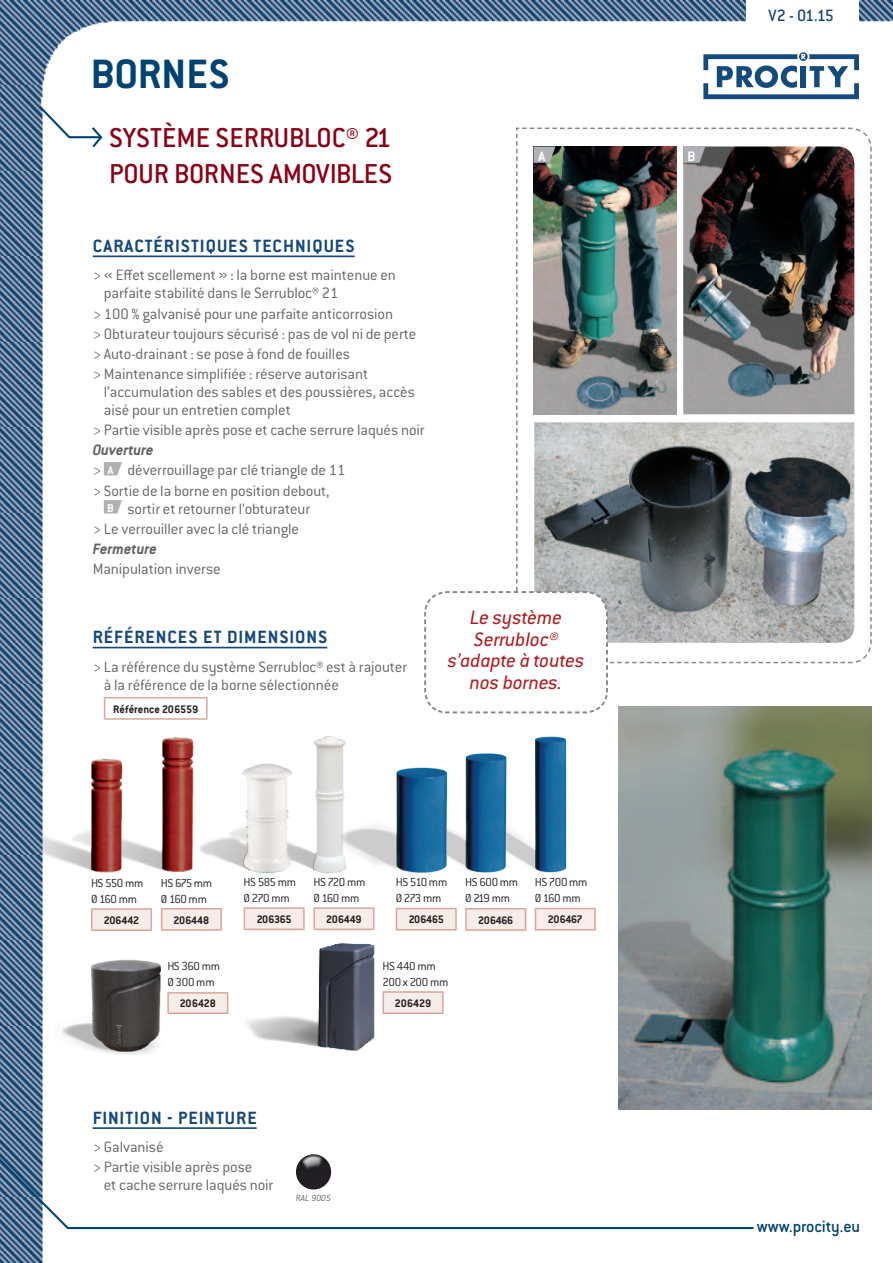
<style>
.page{position:relative;width:893px;height:1263px;background:#fff}
.page>*{position:absolute;margin:0;border:0;box-sizing:border-box;transform-origin:0 0}
.t1{font:700 45px "Conduit ITC Pro";color:#004372}
.t2{font:500 30px/36px "Conduit ITC Pro";color:#8a0116}
.t3{font:italic 21.45px/21.5px "Conduit ITC Pro";color:#af1e22;text-align:center}
.t4{font:700 19.5px "Conduit ITC Pro";letter-spacing:.05em;color:#16497a}
.t5{font:500 18px "Conduit ITC Pro";letter-spacing:-.01em;color:#004372}
.t6{font:500 18px "Conduit ITC Pro";color:#16497a}
.t7{font:300 16.5px/20.1px "Conduit ITC Pro";letter-spacing:-.005em;color:#636366}
.t8{font:italic 700 16.5px "Conduit ITC Pro";letter-spacing:-.005em;color:#636366}
.t9{font:700 15px "Conduit ITC Pro";color:#fff}
.t10{font:300 12.75px/16px "Conduit ITC Pro";letter-spacing:-.04em;color:#231f20}
.t11{font:300 12.75px/16px "Conduit ITC Pro";letter-spacing:-.02em;color:#231f20}
.t12{font:300 12.75px/16px "Conduit ITC Pro";letter-spacing:-.075em;color:#231f20}
.t13{font:700 12px "Conduit ITC Pro";letter-spacing:-.02em;color:#231f20}
.t14{font:italic 300 9.75px "Conduit ITC Pro";color:#636366}
.s1{font-weight:700;font-style:italic}
.s2{font-weight:700;font-size:12.45px;color:#fff}
</style>
<div class="page">
<img style="left:0;top:0;width:893px;height:1263px">
<hr style="left:67px;top:1227px;width:686px;height:2px;background:#004372">
<svg style="left:0;top:1156px;width:71px;height:75px"></svg>
<svg style="left:703px;top:52px;width:156px;height:47px"></svg>
<hr style="left:69px;top:136px;width:32px;height:2px;background:#004372">
<svg style="left:37px;top:103px;width:36px;height:38px"></svg>
<svg style="left:90px;top:125px;width:14px;height:25px"></svg>
<img style="left:296px;top:1154px;width:35px;height:35px;border-radius:18px">
<hr style="left:93px;top:1127px;width:164px;height:2px;background:#16497a">
<hr style="left:93px;top:255px;width:262px;height:2px;background:#16497a">
<svg style="left:104px;top:462px;width:18px;height:13px"></svg>
<svg style="left:104px;top:500px;width:18px;height:13px"></svg>
<hr style="left:93px;top:647px;width:234px;height:1px;background:#16497a">
<hr style="left:104px;top:697px;width:104px;height:1px;background:#d8a69b">
<svg style="left:104px;top:698px;width:1px;height:20px"></svg>
<hr style="left:206px;top:698px;width:2px;height:20px;background:#d8a69b">
<hr style="left:104px;top:718px;width:104px;height:2px;background:#d8a69b">
<img style="left:219px;top:733px;width:120px;height:141px">
<div style="left:92px;top:909px;width:59px;height:21px;background:#f6ece8"></div>
<hr style="left:91px;top:908px;width:61px;height:2px;background:#d8a69b">
<svg style="left:91px;top:910px;width:1px;height:19px"></svg>
<svg style="left:151px;top:910px;width:1px;height:19px"></svg>
<hr style="left:91px;top:929px;width:61px;height:2px;background:#d8a69b">
<div style="left:162px;top:909px;width:59px;height:21px;background:#f6ece8"></div>
<hr style="left:161px;top:908px;width:61px;height:1px;background:#d8a69b">
<svg style="left:161px;top:909px;width:1px;height:20px"></svg>
<hr style="left:220px;top:909px;width:2px;height:20px;background:#d8a69b">
<hr style="left:161px;top:929px;width:61px;height:2px;background:#d8a69b">
<div style="left:244px;top:908px;width:60px;height:21px;background:#f6ece8"></div>
<hr style="left:244px;top:907px;width:61px;height:2px;background:#d8a69b">
<svg style="left:244px;top:909px;width:1px;height:20px"></svg>
<hr style="left:303px;top:909px;width:2px;height:20px;background:#d8a69b">
<hr style="left:244px;top:929px;width:61px;height:1px;background:#d8a69b">
<div style="left:314px;top:908px;width:60px;height:21px;background:#f6ece8"></div>
<hr style="left:313px;top:907px;width:61px;height:2px;background:#d8a69b">
<hr style="left:313px;top:909px;width:2px;height:20px;background:#d8a69b">
<svg style="left:373px;top:909px;width:1px;height:20px"></svg>
<hr style="left:313px;top:929px;width:61px;height:1px;background:#d8a69b">
<img style="left:196px;top:762px;width:98px;height:115px">
<img style="left:68px;top:734px;width:130px;height:140px">
<img style="left:43px;top:755px;width:85px;height:119px">
<img style="left:485px;top:734px;width:84px;height:142px">
<div style="left:396px;top:908px;width:60px;height:22px;background:#f6ece8"></div>
<hr style="left:396px;top:908px;width:61px;height:1px;background:#d8a69b">
<svg style="left:396px;top:909px;width:1px;height:20px"></svg>
<hr style="left:455px;top:909px;width:2px;height:20px;background:#d8a69b">
<hr style="left:396px;top:929px;width:61px;height:1px;background:#d8a69b">
<div style="left:466px;top:909px;width:59px;height:21px;background:#f6ece8"></div>
<hr style="left:465px;top:908px;width:61px;height:1px;background:#d8a69b">
<hr style="left:465px;top:909px;width:2px;height:20px;background:#d8a69b">
<svg style="left:525px;top:909px;width:1px;height:20px"></svg>
<hr style="left:465px;top:929px;width:61px;height:2px;background:#d8a69b">
<div style="left:535px;top:908px;width:60px;height:22px;background:#f8edea"></div>
<hr style="left:535px;top:908px;width:61px;height:1px;background:#d8a69b">
<svg style="left:535px;top:909px;width:1px;height:20px"></svg>
<hr style="left:594px;top:909px;width:2px;height:20px;background:#d8a69b">
<hr style="left:535px;top:929px;width:61px;height:1px;background:#d8a69b">
<img style="left:406px;top:748px;width:104px;height:127px">
<img style="left:339px;top:731px;width:115px;height:143px">
<img style="left:234px;top:933px;width:147px;height:126px">
<img style="left:54px;top:955px;width:113px;height:100px">
<div style="left:168px;top:993px;width:60px;height:20px;background:#f6ece8"></div>
<hr style="left:167px;top:992px;width:61px;height:1px;background:#d8a69b">
<svg style="left:167px;top:993px;width:2px;height:19px"></svg>
<svg style="left:227px;top:993px;width:1px;height:19px"></svg>
<hr style="left:167px;top:1012px;width:61px;height:2px;background:#d8a69b">
<div style="left:383px;top:992px;width:60px;height:21px;background:#f6ece8"></div>
<hr style="left:383px;top:991px;width:61px;height:2px;background:#d8a69b">
<svg style="left:383px;top:993px;width:1px;height:19px"></svg>
<svg style="left:442px;top:993px;width:2px;height:19px"></svg>
<hr style="left:383px;top:1012px;width:61px;height:2px;background:#d8a69b">
<svg style="left:515px;top:127px;width:357px;height:537px"></svg>
<img style="left:846px;top:422px;width:8px;height:221px">
<img style="left:846px;top:146px;width:8px;height:268px">
<img style="left:619px;top:707px;width:253px;height:403px">
<img style="left:423px;top:128px;width:423px;height:586px">
<div style="left:746px;top:0;width:113px;height:29px;background:#fff"></div>
<h1 class="t1" style="left:91px;top:47px;width:141px">BORNES</h1>
<h2 class="t2" style="left:109px;top:119px;width:284px">SYSTÈME SERRUBLOC® 21<br>POUR BOR NES AMOVIBLES</h2>
<p class="t4" style="left:93px;top:234px;width:264px">CARACTÉRISTIQUES TECHNIQUES</p>
<p class="t7" style="left:104px;top:266px;width:294px;line-height:18px;text-indent:-11px">&gt; « Effet scellement » : la borne est maintenue en parfaite stabilité dans le Serrubloc® 21</p>
<p class="t7" style="left:93px;top:304px;width:325px">&gt; 100 % galvanisé pour une parfaite anticorrosion<br>&gt; Obturateur toujours sécurisé : pas de vol ni de perte &gt; Auto-drainant : se pose à fond de fouilles<br>&gt; Maintenance simplifiée : réserve autorisant</p>
<p class="t7" style="left:104px;top:383px;width:313px;line-height:18px">l’accumulation des sables et des poussières, accès aisé pour un entretien complet</p>
<p class="t7" style="left:93px;top:420px;width:334px">&gt; Partie visible après pose et cache serrure laqués noir</p>
<p class="t7" style="left:93px;top:440px;width:254px"><span class="s1">Ouverture<br></span>&gt; <span class="s2">A</span> déverrouillage par clé triangle de 11 &gt; Sortie de la borne en position debout,</p>
<p class="t7" style="left:93px;top:498px;width:219px;text-indent:14px"><span class="s2">B</span> sortir et retourner l’obturateur &gt; Le verrouiller avec la clé triangle</p>
<p class="t8" style="left:93px;top:539px;width:66px">Fermeture</p>
<p class="t7" style="left:93px;top:559px;width:130px">Manipulation inverse</p>
<p class="t4" style="left:93px;top:626px;width:236px">RÉFÉRENCES ET DIMENSIONS</p>
<p class="t7" style="left:104px;top:658px;width:305px;line-height:18px;text-indent:-11px">&gt; La référence du système Serrubloc® est à rajouter à la référence de la borne sélectionnée</p>
<p class="t13" style="left:113px;top:702px;width:86px">RÉFÉRENCE 206559</p>
<p class="t9" style="left:538px;top:147px;width:8px">A</p>
<p class="t9" style="left:687px;top:147px;width:10px">B</p>
<h3 class="t3" style="left:448px;top:607px;width:138px">Le système<br>Serrubloc® s’adapte à toutes nos bornes.</h3>
<p class="t6" style="left:769px;top:5px;width:67px">V2 - 01.15</p>
<p class="t10" style="left:91px;top:875px;width:54px">HS 550 mm<br>Ø 160 mm</p>
<p class="t13" style="left:104px;top:913px;width:37px">206442</p>
<p class="t10" style="left:161px;top:875px;width:53px">HS 675 mm<br>Ø 160 mm</p>
<p class="t13" style="left:174px;top:913px;width:37px">206448</p>
<p class="t11" style="left:167px;top:958px;width:54px">HS 360 mm<br>Ø 300 mm</p>
<p class="t13" style="left:180px;top:996px;width:38px">206428</p>
<p class="t10" style="left:244px;top:874px;width:54px">HS 585 mm<br>Ø 270 mm</p>
<p class="t13" style="left:257px;top:912px;width:36px">206365</p>
<p class="t10" style="left:313px;top:874px;width:53px">HS 720 mm<br>Ø 160 mm</p>
<p class="t13" style="left:326px;top:912px;width:37px">206449</p>
<p class="t12" style="left:396px;top:874px;width:53px">HS 510 mm<br>Ø 273 mm</p>
<p class="t13" style="left:409px;top:913px;width:37px">206465</p>
<p class="t11" style="left:383px;top:958px;width:67px">HS 440 mm<br>200 x 200 mm</p>
<p class="t13" style="left:395px;top:996px;width:38px">206429</p>
<p class="t10" style="left:465px;top:874px;width:55px">HS 600 mm<br>Ø 219 mm</p>
<p class="t13" style="left:478px;top:913px;width:37px">206466</p>
<p class="t10" style="left:535px;top:874px;width:54px">HS 700 mm<br>Ø 160 mm</p>
<p class="t13" style="left:548px;top:913px;width:36px">206467</p>
<p class="t4" style="left:93px;top:1106px;width:165px">FINITION - PEINTURE</p>
<p class="t7" style="left:93px;top:1137px;width:161px">&gt; Galvanisé<br>&gt; Partie visible après pose</p>
<p class="t7" style="left:104px;top:1175px;width:171px">et cache serrure laqués noir</p>
<p class="t14" style="left:296px;top:1192px;width:37px">RAL 9005</p>
<p class="t5" style="left:757px;top:1216px;width:105px">WWW.PROCITY.EU</p>
</div>
